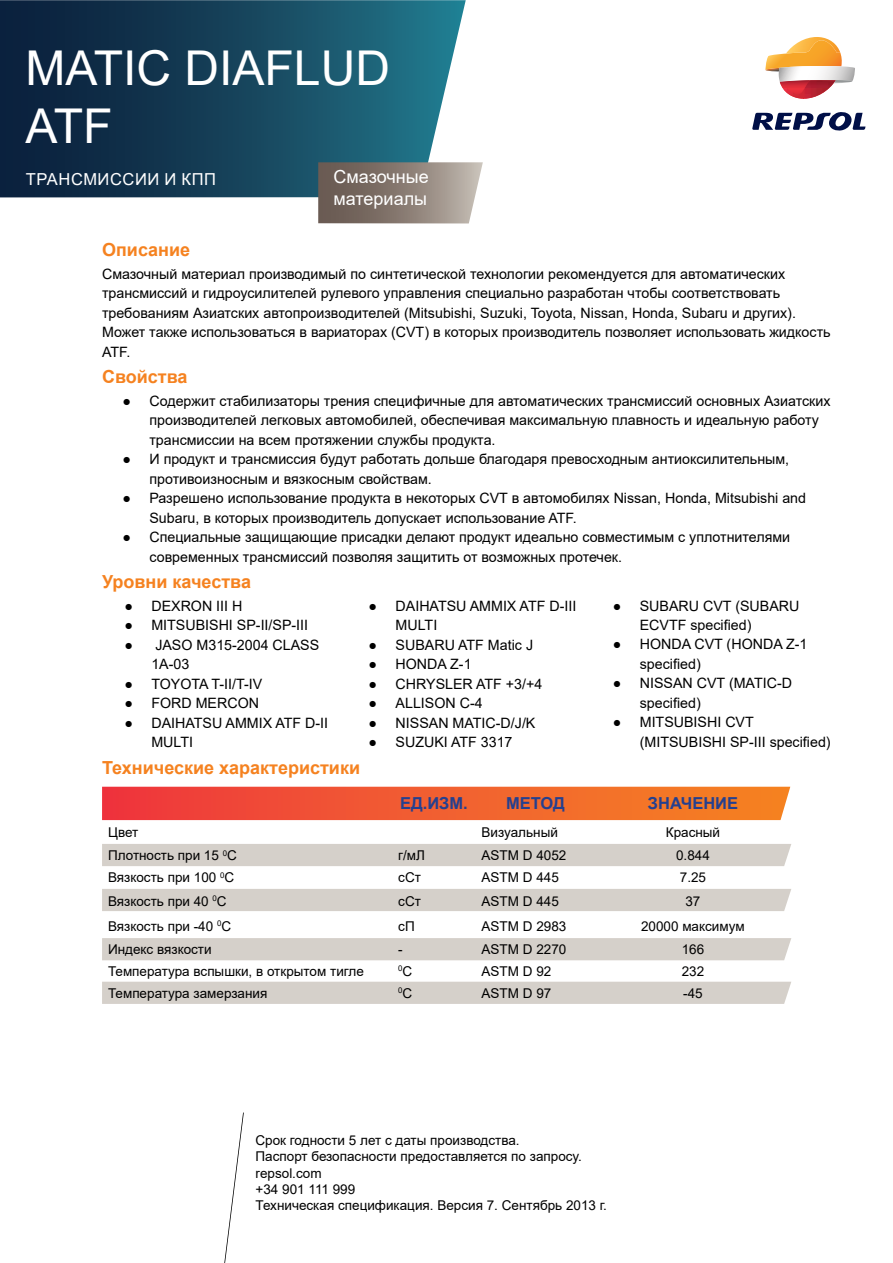
<style>
.page{position:relative;width:893px;height:1263px;background:#fff}
.page>*{position:absolute;margin:0;border:0;box-sizing:border-box;transform-origin:0 0}
.t1{font:48px/57.6px "Arial";color:#fff}
.t2{font:700 18px "Arial";color:#f58220}
.t3{font:18px/21.6px "Arial";color:#fff}
.t4{font:700 16.5px "Arial";color:#25408f}
.t5{font:16.5px "Arial";letter-spacing:.035em;color:#fff}
.t6{font:14.25px/19.5px "Arial";color:#000}
.t7{font:13.5px/16.2px "Arial";color:#000}
.t8{font:7.8px "Arial";color:#000}
.s1{font-size:13.5px}
</style>
<div class="page">
<svg style="left:0;top:0;width:466px;height:197px;background:#1d4961"></svg>
<svg style="left:318px;top:162px;width:165px;height:61px;background:#8f837b"></svg>
<svg style="left:224px;top:1112px;width:20px;height:151px"></svg>
<svg style="left:765px;top:37px;width:90px;height:62px"></svg>
<svg style="left:752px;top:112px;width:113px;height:19px"></svg>
<svg style="left:102px;top:787px;width:688px;height:33px;background:#f15f31"></svg>
<div style="left:102px;top:844px;width:689px;height:22px;background:#d5d0ca"></div>
<div style="left:102px;top:889px;width:689px;height:22px;background:#d5d0ca"></div>
<div style="left:102px;top:938px;width:689px;height:22px;background:#d5d0ca"></div>
<div style="left:102px;top:982px;width:689px;height:22px;background:#d5d0ca"></div>
<h1 class="t1" style="left:26px;top:39px;width:366px">MATIC DIAFLUD<br>ATF</h1>
<p class="t5" style="left:26px;top:168px;width:192px">ТРАНСМИССИИ И КПП</p>
<p class="t3" style="left:334px;top:166px;width:97px">Смазочные материалы</p>
<p class="t2" style="left:102px;top:236px;width:90px">Описание</p>
<p class="t6" style="left:102px;top:264px;width:730px">Смазочный материал производимый по синтетической технологии рекомендуется для автоматических трансмиссий и гидроусилителей рулевого управления специально разработан чтобы соответствовать требованиям Азиатских автопроизводителей (Mitsubishi, Suzuki, Toyota, Nissan, Honda, Subaru и других).<br>Может также использоваться в вариаторах (CVT) в которых производитель позволяет использовать жидкость ATF.</p>
<p class="t6" style="left:149px;top:391px;width:683px;text-indent:-27px">● Содержит стабилизаторы трения специфичные для автоматических трансмиссий основных Азиатских производителей легковых автомобилей, обеспечивая максимальную плавность и идеальную работу трансмиссии на всем протяжении службы продукта.</p>
<p class="t6" style="left:149px;top:449px;width:641px;text-indent:-27px">● И продукт и трансмиссия будут работать дольше благодаря превосходным антиоксилительным, противоизносным и вязкосным свойствам.</p>
<p class="t6" style="left:149px;top:488px;width:658px;text-indent:-27px">● Разрешено использование продукта в некоторых CVT в автомобилях Nissan, Honda, Mitsubishi and<br>Subaru, в которых производитель допускает использование ATF.</p>
<p class="t6" style="left:149px;top:527px;width:642px;text-indent:-27px">● Специальные защищающие присадки делают продукт идеально совместимым с уплотнителями современных трансмиссий позволяя защитить от возможных протечек.</p>
<p class="t6" style="left:124px;top:596px;width:120px">● DEXRON III H</p>
<p class="t6" style="left:124px;top:615px;width:185px">● MITSUBISHI SP-II/SP-III</p>
<p class="t6" style="left:151px;top:635px;width:169px;text-indent:-27px">● JASO M315-2004 CLASS<br>1A-03</p>
<p class="t6" style="left:124px;top:674px;width:139px">● TOYOTA T-II/T-IV</p>
<p class="t6" style="left:124px;top:693px;width:136px">● FORD MERCON</p>
<p class="t6" style="left:151px;top:713px;width:178px;text-indent:-27px">● DAIHATSU AMMIX ATF D-II<br>MULTI</p>
<p class="t2" style="left:102px;top:363px;width:87px">Свойства</p>
<p class="t2" style="left:102px;top:568px;width:150px">Уровни качества</p>
<p class="t6" style="left:640px;top:596px;width:161px;text-indent:-27px">● SUBARU CVT (SUBARU<br>ECVTF specified)</p>
<p class="t6" style="left:640px;top:635px;width:169px;text-indent:-27px">● HONDA CVT (HONDA Z-1 specified)</p>
<p class="t6" style="left:640px;top:674px;width:154px;text-indent:-27px">● NISSAN CVT (MATIC-D specified)</p>
<p class="t6" style="left:640px;top:713px;width:192px;text-indent:-27px">● MITSUBISHI CVT (MITSUBISHI SP-III specified)</p>
<p class="t6" style="left:396px;top:596px;width:182px;text-indent:-27px">● DAIHATSU AMMIX ATF D-III<br>MULTI</p>
<p class="t6" style="left:369px;top:635px;width:166px">● SUBARU ATF Matic J</p>
<p class="t6" style="left:369px;top:654px;width:105px">● HONDA Z-1</p>
<p class="t6" style="left:369px;top:674px;width:175px">● CHRYSLER ATF +3/+4</p>
<p class="t6" style="left:369px;top:693px;width:116px">● ALLISON C-4</p>
<p class="t6" style="left:369px;top:713px;width:168px">● NISSAN MATIC-D/J/K</p>
<p class="t6" style="left:369px;top:732px;width:145px">● SUZUKI ATF 3317</p>
<p class="t2" style="left:102px;top:755px;width:260px">Технические характеристики</p>
<p class="t4" style="left:400px;top:792px;width:69px">ЕД.ИЗМ.</p>
<p class="t4" style="left:506px;top:792px;width:60px">МЕТОД</p>
<p class="t4" style="left:648px;top:792px;width:92px">ЗНАЧЕНИЕ</p>
<p class="t7" style="left:108px;top:824px;width:32px">Цвет</p>
<p class="t7" style="left:482px;top:824px;width:78px">Визуальный</p>
<p class="t7" style="left:666px;top:824px;width:56px">Красный</p>
<p class="t7" style="left:108px;top:847px;width:130px">Плотность при 15 <sup>0</sup>С</p>
<p class="t7" style="left:398px;top:847px;width:28px">г/мЛ</p>
<p class="t7" style="left:482px;top:847px;width:86px">ASTM D 4052</p>
<p class="t7" style="left:676px;top:847px;width:35px">0.844</p>
<p class="t7" style="left:108px;top:869px;width:128px">Вязкость при 100 <sup>0</sup>С</p>
<p class="t7" style="left:398px;top:869px;width:24px">сСт</p>
<p class="t7" style="left:482px;top:869px;width:79px">ASTM D 445</p>
<p class="t7" style="left:680px;top:869px;width:28px">7.25</p>
<p class="t7" style="left:108px;top:892px;width:120px">Вязкость при 40 <sup>0</sup>С</p>
<p class="t7" style="left:398px;top:892px;width:24px">сСт</p>
<p class="t7" style="left:482px;top:892px;width:79px">ASTM D 445</p>
<p class="t7" style="left:685px;top:892px;width:17px">37</p>
<p class="t7" style="left:108px;top:918px;width:125px">Вязкость при -40 <sup>0</sup>С</p>
<p class="t7" style="left:398px;top:918px;width:18px">сП</p>
<p class="t7" style="left:482px;top:918px;width:86px">ASTM D 2983</p>
<p class="t7" style="left:641px;top:918px;width:105px">20000 максимум</p>
<p class="t7" style="left:108px;top:941px;width:105px">Индекс вязкости</p>
<p class="t7" style="left:398px;top:941px;width:6px">-</p>
<p class="t7" style="left:482px;top:941px;width:86px">ASTM D 2270</p>
<p class="t7" style="left:682px;top:941px;width:24px">166</p>
<p class="t7" style="left:108px;top:963px;width:257px">Температура вспышки, в открытом тигле</p>
<p class="t8" style="left:398px;top:963px;width:16px">0<span class="s1">С</span></p>
<p class="t7" style="left:482px;top:963px;width:71px">ASTM D 92</p>
<p class="t7" style="left:682px;top:963px;width:24px">232</p>
<p class="t7" style="left:108px;top:985px;width:161px">Температура замерзания</p>
<p class="t8" style="left:398px;top:985px;width:16px">0<span class="s1">С</span></p>
<p class="t7" style="left:482px;top:985px;width:71px">ASTM D 97</p>
<p class="t7" style="left:683px;top:985px;width:21px">-45</p>
<p class="t7" style="left:256px;top:1132px;width:353px">Срок годности 5 лет с даты производства.<br>Паспорт безопасности предоставляется по запросу. repsol.com<br>+34 901 111 999<br>Техническая спецификация. Версия 7. Сентябрь 2013 г.</p>
</div>
